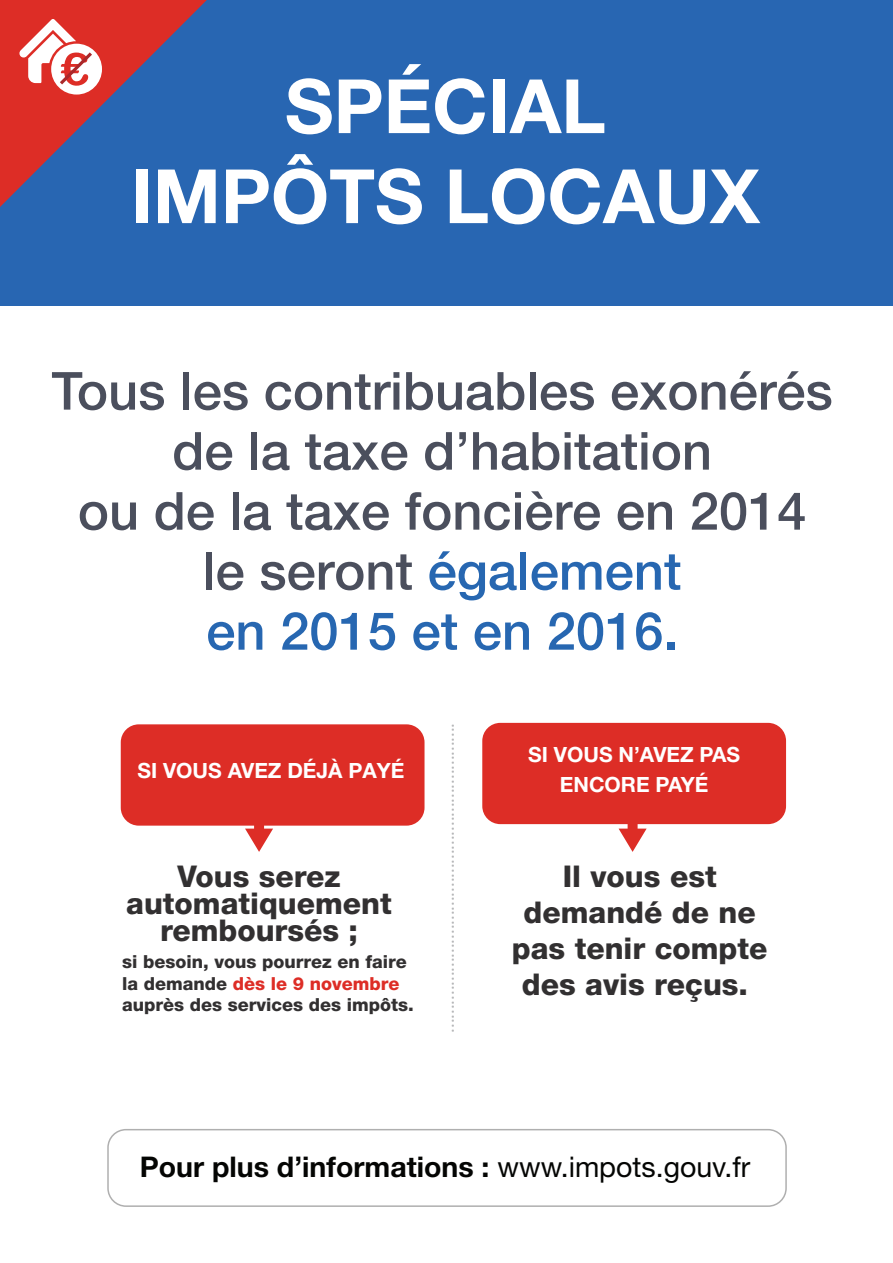
<style>
.page{position:relative;width:893px;height:1263px;background:#fff}
.page>*{position:absolute;margin:0;border:0;box-sizing:border-box;transform-origin:0 0}
.t1{font:700 75px/90px "Helvetica Neue";color:#fff;text-align:center}
.t2{font:500 52.5px/60px "Helvetica Neue";color:#4b4f5d;text-align:center}
.t3{font:800 30px/36px "Helvetica Neue";color:#323031;text-align:center}
.t4{font:700 28.5px "Helvetica Neue";color:#040503}
.t5{font:700 21px/30px "Helvetica Neue";color:#fff;text-align:center}
.t6{font:800 18px/21.6px "Helvetica Neue";color:#323031}
.t7{font:15px "Arial Rounded MT Bold";color:#b3b4b6}
.s1{color:#2767b1}
.s2{color:#dd2d26}
.s3{font-weight:400}
</style>
<div class="page">
<div style="left:0;top:0;width:893px;height:306px;background:#2866b2"></div>
<svg style="left:245px;top:826px;width:28px;height:26px"></svg>
<div style="left:107px;top:1129px;width:680px;height:78px;border:2px solid #afafaf;border-radius:18px"></div>
<div style="left:482px;top:723px;width:304px;height:101px;background:#dd2d26;border-radius:18px"></div>
<svg style="left:619px;top:824px;width:28px;height:28px"></svg>
<svg style="left:0;top:0;width:207px;height:207px"></svg>
<div style="left:121px;top:724px;width:303px;height:102px;background:#dd2d26;border-radius:18px"></div>
<h1 class="t1" style="left:131px;top:60px;width:631px">SPÉCIAL<br>IMPÔTS LOCAUX</h1>
<p class="t2" style="left:52px;top:360px;width:783px">Tous les contribuables exonérés de la taxe d’habitation<br>ou de la taxe foncière en 2014 le seront <span class="s1">également<br>en 2015 et en 2016.</span></p>
<p class="t5" style="left:137px;top:755px;width:269px">SI VOUS AVEZ DÉJÀ PAYÉ</p>
<p class="t5" style="left:134px;top:769px;width:256px">PAYÉ CES DEUX IMPÔTS</p>
<p class="t3" style="left:126px;top:863px;width:267px;line-height:27px">Vous serez automatiquement remboursés ;</p>
<p class="t6" style="left:122px;top:951px;width:293px">si besoin, vous pourrez en faire la demande <span class="s2">dès le 9 novembre </span>auprès des services des impôts.</p>
<p class="t7" style="left:440px;top:1033px;width:311px;rotate:-90deg">..................................................................</p>
<p class="t5" style="left:528px;top:739px;width:213px">SI VOUS N’AVEZ PAS<br>ENCORE PAYÉ</p>
<p class="t3" style="left:512px;top:858px;width:257px">Il vous est demandé de ne pas tenir compte des avis reçus.</p>
<p class="t4" style="left:140px;top:1149px;width:612px">Pour plus d’informations : <span class="s3">www.impots.gouv.fr</span></p>
</div>
